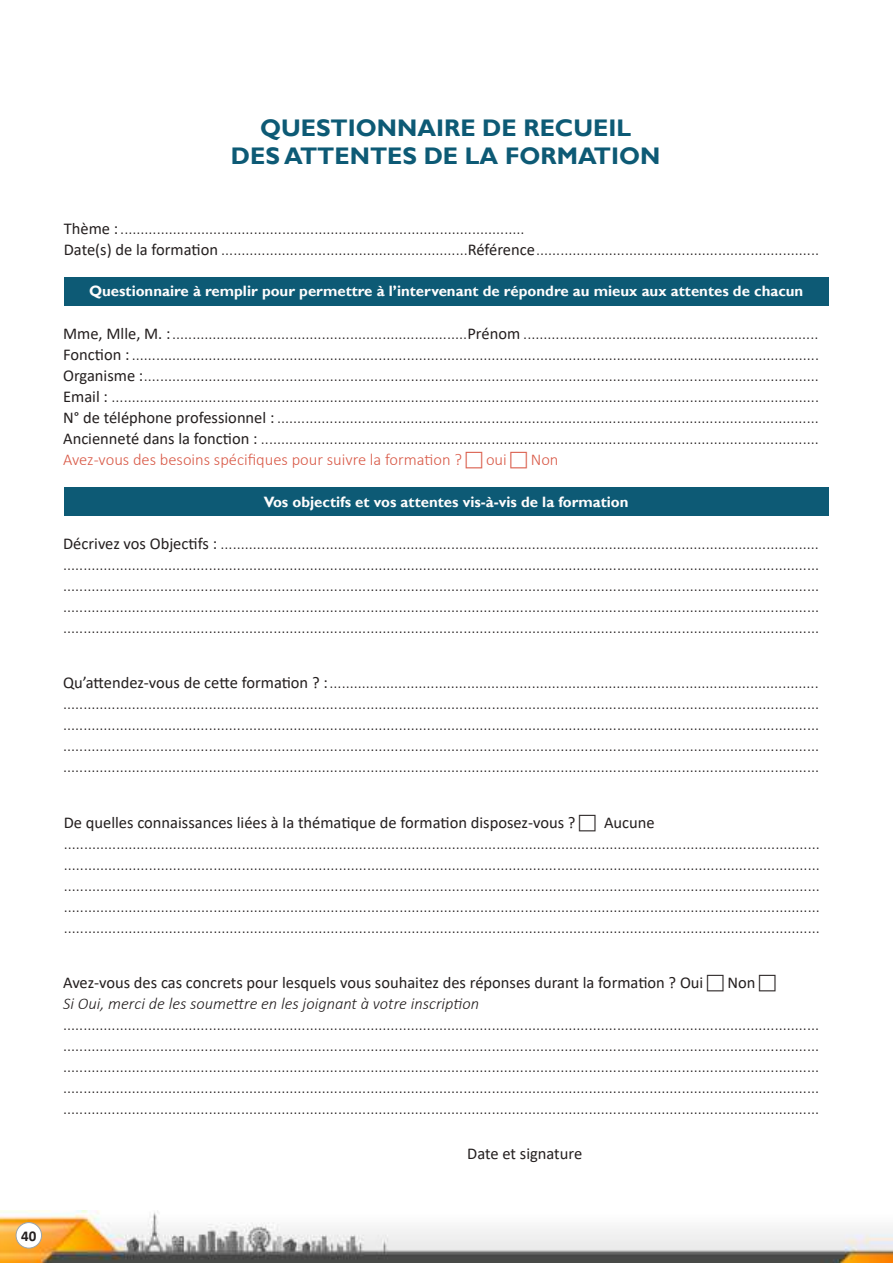
<style>
.page{position:relative;width:893px;height:1263px;background:#fff}
.page>*{position:absolute;margin:0;border:0;box-sizing:border-box;transform-origin:0 0}
.t1{font:700 24px/28.8px "Gill Sans";color:#0d5a75;text-align:center}
.t2{font:300 16.5px/21px "Calibri";color:#241f1f;text-align:justify}
.t3{font:16.5px "Calibri";color:#241f1f}
.t4{font:italic 300 16.5px "Calibri";color:#241f1f}
.t5{font:300 16.5px "Calibri";color:#d95a48}
.t6{font:700 15px "Gill Sans";color:#fefdfd}
.t7{font:700 15px "Calibri";color:#241f1f}
.s1{font-weight:400}
.s2{color:#d95a48}
</style>
<div class="page">
<div style="left:64px;top:278px;width:764px;height:28px;background:#0d5a75"></div>
<div style="left:64px;top:488px;width:764px;height:28px;background:#0d5a75"></div>
<img style="left:0;top:1211px;width:893px;height:52px">
<div style="left:16px;top:1222px;width:26px;height:26px;background:#fff;border-radius:50%"></div>
<div style="left:16px;top:1222px;width:26px;height:26px;border:1px solid #9aa4ab;border-radius:50%"></div>
<h1 class="t1" style="left:231px;top:114px;width:431px">QUESTIONNAIRE DE RECUEIL<br>DES ATTENTES DE LA FORMATION</h1>
<p class="t2" style="left:64px;top:218px;width:757px"><span class="s1">Thème :</span>....................................................................................................<br><span class="s1">Date(s) de la formation</span> .............................................................<span class="s1">Référence</span>......................................................................</p>
<p class="t6" style="left:89px;top:282px;width:716px">Questionnaire à remplir pour permettre à l’intervenant de répondre au mieux aux attentes de chacun</p>
<p class="t2" style="left:63px;top:323px;width:757px"><span class="s1">Mme, Mlle, M. :</span>.........................................................................<span class="s1">Prénom</span> .........................................................................<br><span class="s1">Fonction :</span> ..........................................................................................................................................................................<br><span class="s1">Organisme :</span>.......................................................................................................................................................................<br><span class="s1">Email :</span> ...............................................................................................................................................................................<br><span class="s1">N° de téléphone professionnel :</span> ......................................................................................................................................<br><span class="s1">Ancienneté dans la fonction :</span> ..........................................................................................................................................<br><span class="s2">Avez-vous des besoins spécifiques pour suivre la formation ?</span></p>
<p class="t5" style="left:486px;top:450px;width:22px">oui</p>
<p class="t5" style="left:531px;top:450px;width:29px">Non</p>
<p class="t6" style="left:264px;top:492px;width:366px">Vos objectifs et vos attentes vis-à-vis de la formation</p>
<p class="t2" style="left:63px;top:533px;width:757px"><span class="s1">Décrivez vos Objectifs :</span> .................................................................................................................................................... ........................................................................................................................................................................................... ........................................................................................................................................................................................... ........................................................................................................................................................................................... ...........................................................................................................................................................................................</p>
<p class="t2" style="left:63px;top:672px;width:757px"><span class="s1">Qu’attendez-vous de cette formation ? :</span>......................................................................................................................... ........................................................................................................................................................................................... ........................................................................................................................................................................................... ........................................................................................................................................................................................... ...........................................................................................................................................................................................</p>
<p class="t3" style="left:64px;top:810px;width:513px">De quelles connaissances liées à la thématique de formation disposez-vous ?</p>
<p class="t3" style="left:604px;top:810px;width:52px">Aucune</p>
<p class="t2" style="left:64px;top:832px;width:757px">........................................................................................................................................................................................... ........................................................................................................................................................................................... ........................................................................................................................................................................................... ........................................................................................................................................................................................... ...........................................................................................................................................................................................</p>
<p class="t3" style="left:63px;top:971px;width:642px">Avez-vous des cas concrets pour lesquels vous souhaitez des réponses durant la formation ? Oui</p>
<p class="t3" style="left:727px;top:971px;width:30px">Non</p>
<p class="t4" style="left:63px;top:993px;width:418px">Si Oui, merci de les soumettre en les joignant à votre inscription</p>
<p class="t2" style="left:63px;top:1014px;width:757px">........................................................................................................................................................................................... ........................................................................................................................................................................................... ........................................................................................................................................................................................... ........................................................................................................................................................................................... ...........................................................................................................................................................................................</p>
<p class="t3" style="left:467px;top:1142px;width:116px">Date et signature</p>
<p class="t7" style="left:21px;top:1225px;width:17px">40</p>
</div>
